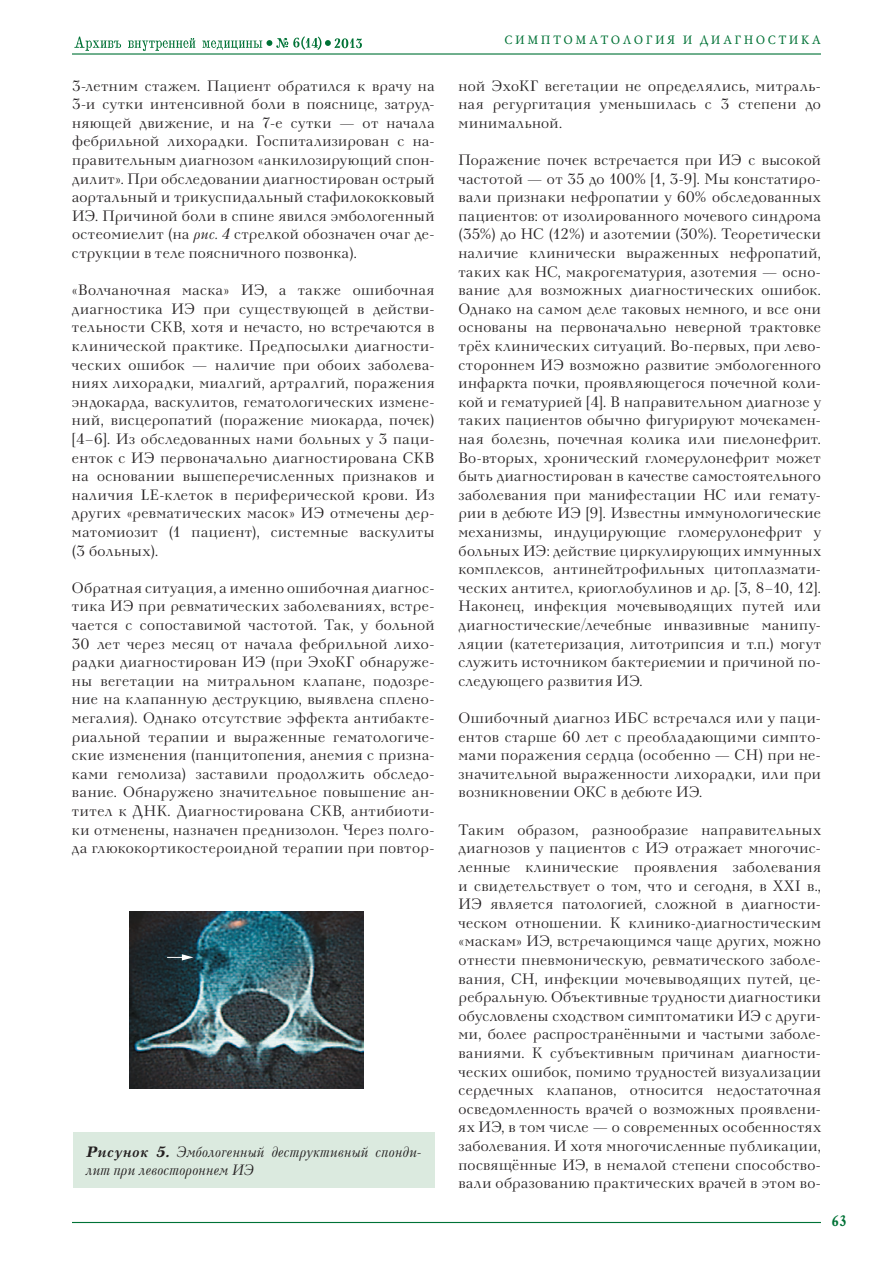
<style>
.page{position:relative;width:893px;height:1263px;background:#fff}
.page>*{position:absolute;margin:0;border:0;box-sizing:border-box;transform-origin:0 0}
.t1{font:15px/18.6px "Neva C";letter-spacing:.03em;color:#231f20;text-align:justify}
.t2{font:italic 15px/18.6px "Neva C";color:#231f20}
.t3{font:700 15px "Mysl C";color:#007236}
.t4{font:12px "Mysl C";color:#007236}
.s1{font-style:italic}
.s2{font-weight:700}
</style>
<div class="page">
<svg style="left:74px;top:37px;width:47px;height:14px"></svg>
<svg style="left:128px;top:38px;width:67px;height:13px"></svg>
<svg style="left:202px;top:36px;width:160px;height:14px"></svg>
<hr style="left:72px;top:1222px;width:749px;height:1px;background:#007236">
<hr style="left:72px;top:53px;width:749px;height:2px;background:#007236">
<div style="left:73px;top:1132px;width:361px;height:56px;background:#dbeadf"></div>
<img style="left:130px;top:911px;width:233px;height:178px">
<svg style="left:167px;top:954px;width:26px;height:6px"></svg>
<p class="t1" style="left:72px;top:76px;width:364px">3-летним стажем. Пациент обратился к врачу на 3-и сутки интенсивной боли в пояснице, затруд&shy;няющей движение, и на 7-е сутки — от начала фебрильной лихорадки. Госпитализирован с на&shy;правительным диагнозом «анкилозирующий спон&shy;дилит». При обследовании диагностирован острый аортальный и трикуспидальный стафилококковый ИЭ. Причиной боли в спине явился эмбологенный остеомиелит (на <span class="s1">рис. 4</span> стрелкой обозначен очаг де&shy;струкции в теле поясничного позвонка).</p>
<p class="t1" style="left:72px;top:281px;width:364px">«Волчаночная маска» ИЭ, а также ошибочная диагностика ИЭ при существующей в действи&shy;тельности СКВ, хотя и нечасто, но встречаются в клинической практике. Предпосылки диагности&shy;ческих ошибок — наличие при обоих заболева&shy;ниях лихорадки, миалгий, артралгий, поражения эндокарда, васкулитов, гематологических измене&shy;ний, висцеропатий (поражение миокарда, почек) [4–6]. Из обследованных нами больных у 3 паци&shy;енток с ИЭ первоначально диагностирована СКВ на основании вышеперечисленных признаков и наличия LE-клеток в периферической крови. Из других «ревматических масок» ИЭ отмечены дер&shy;матомиозит (1 пациент), системные васкулиты (3 больных).</p>
<p class="t1" style="left:72px;top:579px;width:364px">Обратная ситуация, а именно ошибочная диагнос&shy;тика ИЭ при ревматических заболеваниях, встре&shy;чается с сопоставимой частотой. Так, у больной 30 лет через месяц от начала фебрильной лихо&shy;радки диагностирован ИЭ (при ЭхоКГ обнаруже&shy;ны вегетации на митральном клапане, подозре&shy;ние на клапанную деструкцию, выявлена сплено&shy;мегалия). Однако отсутствие эффекта антибакте&shy;риальной терапии и выраженные гематологиче&shy;ские изменения (панцитопения, анемия с призна&shy;ками гемолиза) заставили продолжить обследо&shy;вание. Обнаружено значительное повышение ан&shy;тител к ДНК. Диагностирована СКВ, антибиоти&shy;ки отменены, назначен преднизолон. Через полго&shy;да глюкокортикостероидной терапии при повтор-</p>
<p class="t2" style="left:86px;top:1142px;width:337px"><span class="s2">Рисунок 5.</span> Эмбологенный деструктивный спонди&shy;лит при левостороннем ИЭ</p>
<p class="t4" style="left:505px;top:34px;width:318px">СИМПТОМАТОЛОГИЯ И ДИАГНОСТИКА</p>
<p class="t1" style="left:458px;top:76px;width:364px">ной ЭхоКГ вегетации не определялись, митраль&shy;ная регургитация уменьшилась с 3 степени до минимальной.</p>
<p class="t1" style="left:458px;top:151px;width:364px">Поражение почек встречается при ИЭ с высокой частотой — от 35 до 100% [1, 3-9]. Мы констатиро&shy;вали признаки нефропатии у 60% обследованных пациентов: от изолированного мочевого синдрома (35%) до НС (12%) и азотемии (30%). Теоретически наличие клинически выраженных нефропатий, таких как НС, макрогематурия, азотемия — осно&shy;вание для возможных диагностических ошибок.<br>Однако на самом деле таковых немного, и все они основаны на первоначально неверной трактовке трёх клинических ситуаций. Во-первых, при лево&shy;стороннем ИЭ возможно развитие эмбологенного инфаркта почки, проявляющегося почечной коли&shy;кой и гематурией [4]. В направительном диагнозе у таких пациентов обычно фигурируют мочекамен&shy;ная болезнь, почечная колика или пиелонефрит.<br>Во-вторых, хронический гломерулонефрит может быть диагностирован в качестве самостоятельного заболевания при манифестации НС или гемату&shy;рии в дебюте ИЭ [9]. Известны иммунологические механизмы, индуцирующие гломерулонефрит у больных ИЭ: действие циркулирующих иммунных комплексов, антинейтрофильных цитоплазмати&shy;ческих антител, криоглобулинов и др. [3, 8–10, 12].<br>Наконец, инфекция мочевыводящих путей или диагностические/лечебные инвазивные манипу&shy;ляции (катетеризация, литотрипсия и т.п.) могут служить источником бактериемии и причиной по&shy;следующего развития ИЭ.</p>
<p class="t1" style="left:458px;top:709px;width:364px">Ошибочный диагноз ИБС встречался или у паци&shy;ентов старше 60 лет с преобладающими симпто&shy;мами поражения сердца (особенно — СН) при не&shy;значительной выраженности лихорадки, или при возникновении ОКС в дебюте ИЭ.</p>
<p class="t1" style="left:458px;top:820px;width:364px">Таким образом, разнообразие направительных диагнозов у пациентов с ИЭ отражает многочис&shy;ленные клинические проявления заболевания и свидетельствует о том, что и сегодня, в XXI в., ИЭ является патологией, сложной в диагности&shy;ческом отношении. К клинико-диагностическим «маскам» ИЭ, встречающимся чаще других, можно отнести пневмоническую, ревматического заболе&shy;вания, СН, инфекции мочевыводящих путей, це&shy;ребральную. Объективные трудности диагностики обусловлены сходством симптоматики ИЭ с други&shy;ми, более распространёнными и частыми заболе&shy;ваниями. К субъективным причинам диагности&shy;ческих ошибок, помимо трудностей визуализации сердечных клапанов, относится недостаточная осведомленность врачей о возможных проявлени&shy;ях ИЭ, в том числе — о современных особенностях заболевания. И хотя многочисленные публикации, посвящённые ИЭ, в немалой степени способство&shy;вали образованию практических врачей в этом во-</p>
<p class="t3" style="left:832px;top:1212px;width:17px">63</p>
</div>
